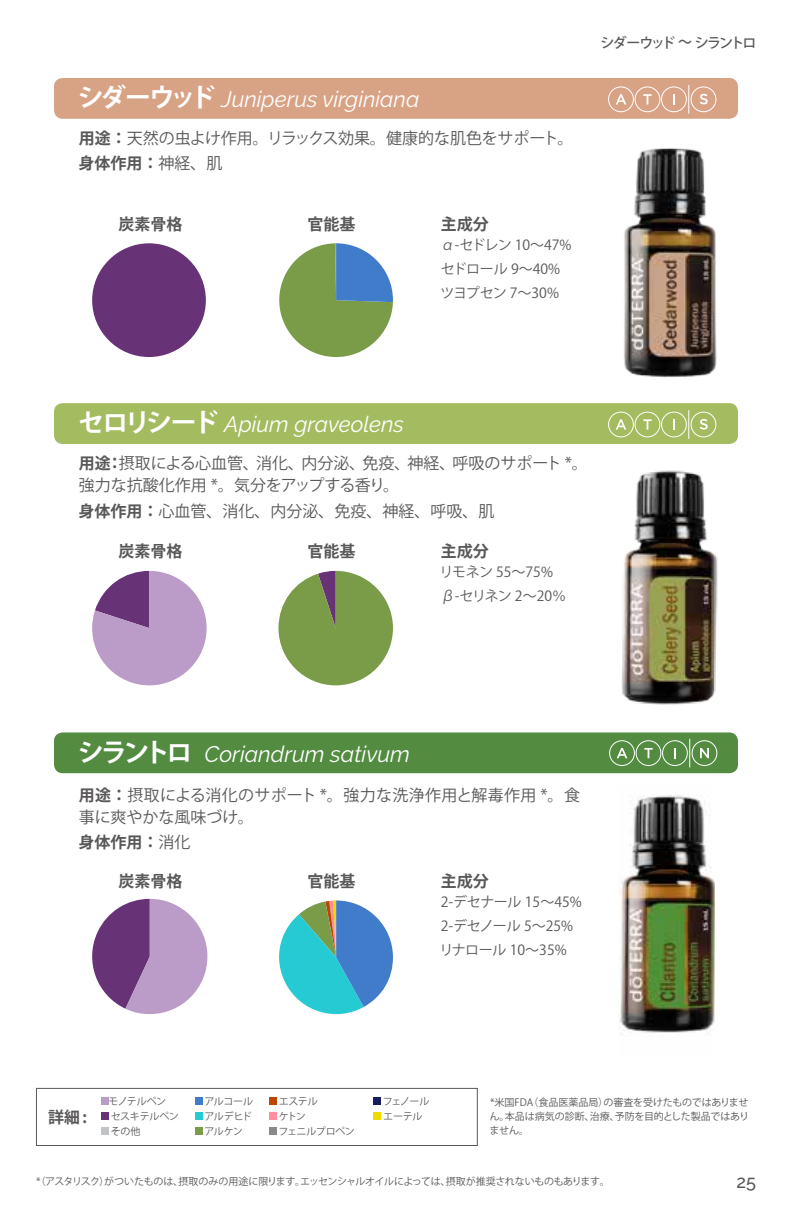
<style>
.page{position:relative;width:792px;height:1224px;background:#fff}
.page>*{position:absolute;margin:0;border:0;box-sizing:border-box;transform-origin:0 0}
.t1{font:italic 22.6px "Raleway";color:#fff}
.t2{font:italic 22.2px "Raleway";color:#fff}
.t3{font:500 18px "Raleway";color:#595757}
.t4{font:16px/22px "Koz Go Pro";color:#595757}
.t5{font:700 16px "Koz Go Pro";color:#595757}
.t6{font:14px/24px "Koz Go Pro";letter-spacing:-.01em;color:#595757}
.t7{font:14px/24px "Koz Go Pro";letter-spacing:-.03em;color:#595757}
.t8{font:14px/24px "Koz Go Pro";letter-spacing:-.05em;color:#595757}
.t9{font:500 14px "Koz Go Pro";letter-spacing:-.13em;color:#595757}
.t10{font:10px/15px "Koz Go Pro";letter-spacing:-.03em;color:#595757;text-align:justify}
.t11{font:10px/15px "Koz Go Pro";letter-spacing:-.05em;color:#595757}
.s1{font-family:"Koz Go Pro";font-weight:700;font-style:normal;font-size:26px}
.s2{font-weight:700}
.s3{font-weight:400}
</style>
<div class="page">
<div style="left:36px;top:1088px;width:442px;height:58px;border:1px solid #595757"></div>
<div style="left:101px;top:1097px;width:8px;height:8px;background:#bb9bc7"></div>
<div style="left:101px;top:1112px;width:8px;height:8px;background:#683277"></div>
<div style="left:101px;top:1127px;width:8px;height:8px;background:#c1c4c6"></div>
<div style="left:195px;top:1097px;width:7px;height:8px;background:#407cca"></div>
<div style="left:195px;top:1112px;width:7px;height:8px;background:#26cad3"></div>
<div style="left:195px;top:1127px;width:7px;height:8px;background:#7a9c49"></div>
<div style="left:269px;top:1097px;width:8px;height:8px;background:#bd4700"></div>
<div style="left:269px;top:1112px;width:8px;height:8px;background:#ff8f9f"></div>
<div style="left:269px;top:1127px;width:8px;height:8px;background:#898989"></div>
<div style="left:373px;top:1097px;width:8px;height:8px;background:#171c61"></div>
<div style="left:373px;top:1112px;width:8px;height:8px;background:#eedc00"></div>
<div style="left:54px;top:78px;width:684px;height:41px;background:#d8a285;border-radius:9px"></div>
<img style="left:623px;top:148px;width:94px;height:229px">
<svg style="left:700px;top:94px;width:8px;height:10px"></svg>
<svg style="left:688px;top:85px;width:1px;height:29px"></svg>
<div style="left:608px;top:86px;width:26px;height:26px;border:1px solid #fff;border-radius:50%"></div>
<svg style="left:616px;top:94px;width:10px;height:11px"></svg>
<div style="left:635px;top:86px;width:25px;height:26px;border:1px solid #fff;border-radius:50%"></div>
<svg style="left:643px;top:94px;width:9px;height:10px"></svg>
<div style="left:661px;top:86px;width:26px;height:26px;border:1px solid #fff;border-radius:50%"></div>
<svg style="left:673px;top:94px;width:2px;height:10px"></svg>
<div style="left:691px;top:86px;width:25px;height:26px;border:1px solid #fff;border-radius:50%"></div>
<div style="left:92px;top:243px;width:114px;height:114px;background:#683277;border-radius:57px"></div>
<svg style="left:279px;top:243px;width:114px;height:114px"></svg>
<div style="left:54px;top:403px;width:684px;height:41px;background:#a4bc60;border-radius:9px"></div>
<img style="left:622px;top:470px;width:96px;height:235px">
<svg style="left:700px;top:419px;width:8px;height:11px"></svg>
<svg style="left:688px;top:410px;width:1px;height:29px"></svg>
<div style="left:608px;top:412px;width:26px;height:25px;border:1px solid #fff;border-radius:50%"></div>
<svg style="left:616px;top:419px;width:10px;height:11px"></svg>
<div style="left:635px;top:412px;width:25px;height:25px;border:1px solid #fff;border-radius:50%"></div>
<svg style="left:643px;top:419px;width:9px;height:11px"></svg>
<div style="left:661px;top:412px;width:26px;height:25px;border:1px solid #fff;border-radius:50%"></div>
<svg style="left:673px;top:419px;width:2px;height:11px"></svg>
<div style="left:691px;top:412px;width:25px;height:25px;border:1px solid #fff;border-radius:50%"></div>
<img style="left:619px;top:795px;width:95px;height:240px">
<div style="left:54px;top:732px;width:684px;height:41px;background:#538b41;border-radius:9px"></div>
<svg style="left:689px;top:739px;width:1px;height:28px"></svg>
<div style="left:609px;top:740px;width:26px;height:26px;border:1px solid #fff;border-radius:50%"></div>
<svg style="left:617px;top:748px;width:10px;height:10px"></svg>
<div style="left:636px;top:740px;width:25px;height:26px;border:1px solid #fff;border-radius:50%"></div>
<svg style="left:644px;top:748px;width:9px;height:10px"></svg>
<div style="left:662px;top:740px;width:26px;height:26px;border:1px solid #fff;border-radius:50%"></div>
<svg style="left:674px;top:748px;width:2px;height:10px"></svg>
<div style="left:692px;top:740px;width:25px;height:26px;border:1px solid #fff;border-radius:50%"></div>
<svg style="left:700px;top:748px;width:9px;height:10px"></svg>
<svg style="left:92px;top:899px;width:115px;height:115px"></svg>
<svg style="left:279px;top:900px;width:114px;height:115px"></svg>
<svg style="left:92px;top:571px;width:115px;height:114px"></svg>
<svg style="left:278px;top:571px;width:115px;height:114px"></svg>
<h2 class="t2" style="left:78px;top:86px;width:343px"><span class="s1">シダーウッド</span> Juniperus virginiana</h2>
<h3 class="t4" style="left:79px;top:127px;width:496px"><span class="s2">用途：</span>天然の虫よけ作用。リラックス効果。健康的な肌色をサポート。</h3>
<h3 class="t5" style="left:79px;top:152px;width:145px">身体作用：<span class="s3">神経、肌</span></h3>
<h3 class="t5" style="left:118px;top:214px;width:66px">炭素骨格</h3>
<h3 class="t5" style="left:308px;top:214px;width:49px">官能基</h3>
<h3 class="t5" style="left:441px;top:214px;width:49px">主成分</h3>
<h3 class="t7" style="left:441px;top:233px;width:132px">α-セドレン 10～47%セドロール 9～40%ツヨプセン 7～30%</h3>
<h3 class="t9" style="left:600px;top:34px;width:158px">シダーウッド 〜 シラントロ</h3>
<h2 class="t2" style="left:78px;top:411px;width:327px"><span class="s1">セロリシード</span> Apium graveolens</h2>
<h3 class="t4" style="left:79px;top:453px;width:511px"><span class="s2">用途：</span>摂取による心血管、消化、内分泌、免疫、神経、呼吸のサポート *。強力な抗酸化作用 *。気分をアップする香り。</h3>
<h3 class="t4" style="left:79px;top:500px;width:417px"><span class="s2">身体作用：</span>心血管、消化、内分泌、免疫、神経、呼吸、肌</h3>
<h3 class="t5" style="left:118px;top:541px;width:66px">炭素骨格</h3>
<h3 class="t5" style="left:308px;top:541px;width:49px">官能基</h3>
<h3 class="t5" style="left:441px;top:541px;width:49px">主成分</h3>
<h3 class="t8" style="left:440px;top:560px;width:128px">リモネン 55～75% β-セリネン 2～20％</h3>
<h1 class="t1" style="left:78px;top:740px;width:334px"><span class="s1">シラントロ</span> Coriandrum sativum</h1>
<h3 class="t4" style="left:79px;top:784px;width:503px"><span class="s2">用途：</span>摂取による消化のサポート *。強力な洗浄作用と解毒作用 *。食事に爽やかな風味づけ。</h3>
<h3 class="t5" style="left:79px;top:832px;width:113px">身体作用：<span class="s3">消化</span></h3>
<h3 class="t5" style="left:118px;top:871px;width:66px">炭素骨格</h3>
<h3 class="t5" style="left:308px;top:871px;width:49px">官能基</h3>
<h3 class="t5" style="left:441px;top:871px;width:49px">主成分</h3>
<h3 class="t6" style="left:440px;top:890px;width:144px">2-デセナール 15～45%<br>2-デセノール 5～25%リナロール 10～35%</h3>
<p class="t10" style="left:108px;top:1094px;width:72px;text-align:left">モノテルペン<br>セスキテルペンその他</p>
<p class="t10" style="left:204px;top:1094px;width:50px">アルコールアルデヒドアルケン</p>
<p class="t11" style="left:278px;top:1094px;width:78px">エステル<br>ケトン<br>フェニルプロペン</p>
<p class="t10" style="left:383px;top:1094px;width:48px">フェノールエーテル</p>
<h3 class="t5" style="left:48px;top:1107px;width:40px">詳細 :</h3>
<p class="t10" style="left:490px;top:1096px;width:261px;line-height:14px">*米国FDA（食品医薬品局）の審査を受けたものではありません。本品は病気の診断、治療、予防を目的とした製品ではありません。</p>
<p class="t10" style="left:36px;top:1174px;width:576px">*（アスタリスク）がついたものは、摂取のみの用途に限ります。エッセンシャルオイルによっては、摂取が推奨されないものもあります。</p>
<h3 class="t3" style="left:737px;top:1171px;width:21px">25</h3>
</div>
